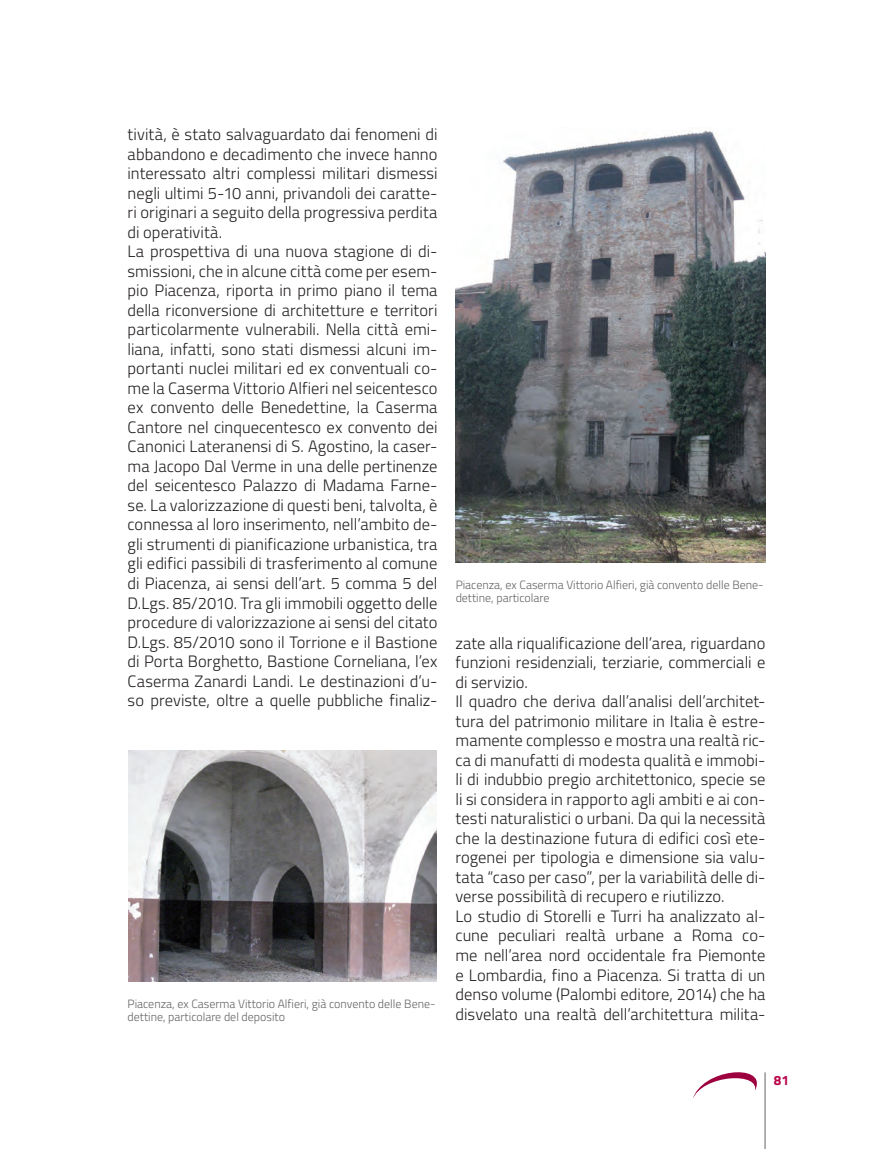
<style>
.page{position:relative;width:893px;height:1149px;background:#fff}
.page>*{position:absolute;margin:0;border:0;box-sizing:border-box;transform-origin:0 0}
.t1{font:300 16.5px/19.5px "Titillium";color:#231f20}
.t2{font:700 13.5px "Titillium";color:#ba044a}
.t3{font:300 12px/13.5px "Titillium";color:#636366}
</style>
<div class="page">
<hr style="left:765px;top:1071px;width:1px;height:77px;background:#636366">
<svg style="left:692px;top:1072px;width:65px;height:27px"></svg>
<img style="left:455px;top:130px;width:310px;height:432px">
<img style="left:128px;top:750px;width:308px;height:231px">
<p class="t1" style="left:128px;top:124px;width:311px">tività, è stato salvaguardato dai fenomeni di abbandono e decadimento che invece hanno interessato altri complessi militari dismessi negli ultimi 5-10 anni, privandoli dei caratte&shy;ri originari a seguito della progressiva perdita di operatività.<br>La prospettiva di una nuova stagione di di&shy;smissioni, che in alcune città come per esem&shy;pio Piacenza, riporta in primo piano il tema della riconversione di architetture e territori particolarmente vulnerabili. Nella città emi&shy;liana, infatti, sono stati dismessi alcuni im&shy;portanti nuclei militari ed ex conventuali co&shy;me la Caserma Vittorio Alfieri nel seicentesco ex convento delle Benedettine, la Caserma Cantore nel cinquecentesco ex convento dei Canonici Lateranensi di S. Agostino, la caser&shy;ma Jacopo Dal Verme in una delle pertinenze del seicentesco Palazzo di Madama Farne&shy;se. La valorizzazione di questi beni, talvolta, è connessa al loro inserimento, nell’ambito de&shy;gli strumenti di pianificazione urbanistica, tra gli edifici passibili di trasferimento al comune di Piacenza, ai sensi dell’art. 5 comma 5 del D.Lgs. 85/2010. Tra gli immobili oggetto delle procedure di valorizzazione ai sensi del citato D.Lgs. 85/2010 sono il Torrione e il Bastione di Porta Borghetto, Bastione Corneliana, l’ex Caserma Zanardi Landi. Le destinazioni d’u&shy;so previste, oltre a quelle pubbliche finaliz-</p>
<p class="t3" style="left:128px;top:995px;width:309px">Piacenza, ex Caserma Vittorio Alfieri, già convento delle Bene&shy;dettine, particolare del deposito</p>
<p class="t3" style="left:456px;top:577px;width:309px">Piacenza, ex Caserma Vittorio Alfieri, già convento delle Bene&shy;dettine, particolare</p>
<p class="t1" style="left:455px;top:632px;width:311px">zate alla riqualificazione dell’area, riguardano funzioni residenziali, terziarie, commerciali e di servizio.<br>Il quadro che deriva dall’analisi dell’architet&shy;tura del patrimonio militare in Italia è estre&shy;mamente complesso e mostra una realtà ric&shy;ca di manufatti di modesta qualità e immobi&shy;li di indubbio pregio architettonico, specie se li si considera in rapporto agli ambiti e ai con&shy;testi naturalistici o urbani. Da qui la necessità che la destinazione futura di edifici così ete&shy;rogenei per tipologia e dimensione sia valu&shy;tata “caso per caso”, per la variabilità delle di&shy;verse possibilità di recupero e riutilizzo.<br>Lo studio di Storelli e Turri ha analizzato al&shy;cune peculiari realtà urbane a Roma co&shy;me nell’area nord occidentale fra Piemonte e Lombardia, fino a Piacenza. Si tratta di un denso volume (Palombi editore, 2014) che ha disvelato una realtà dell’architettura milita-</p>
<p class="t2" style="left:774px;top:1069px;width:17px">81</p>
</div>
